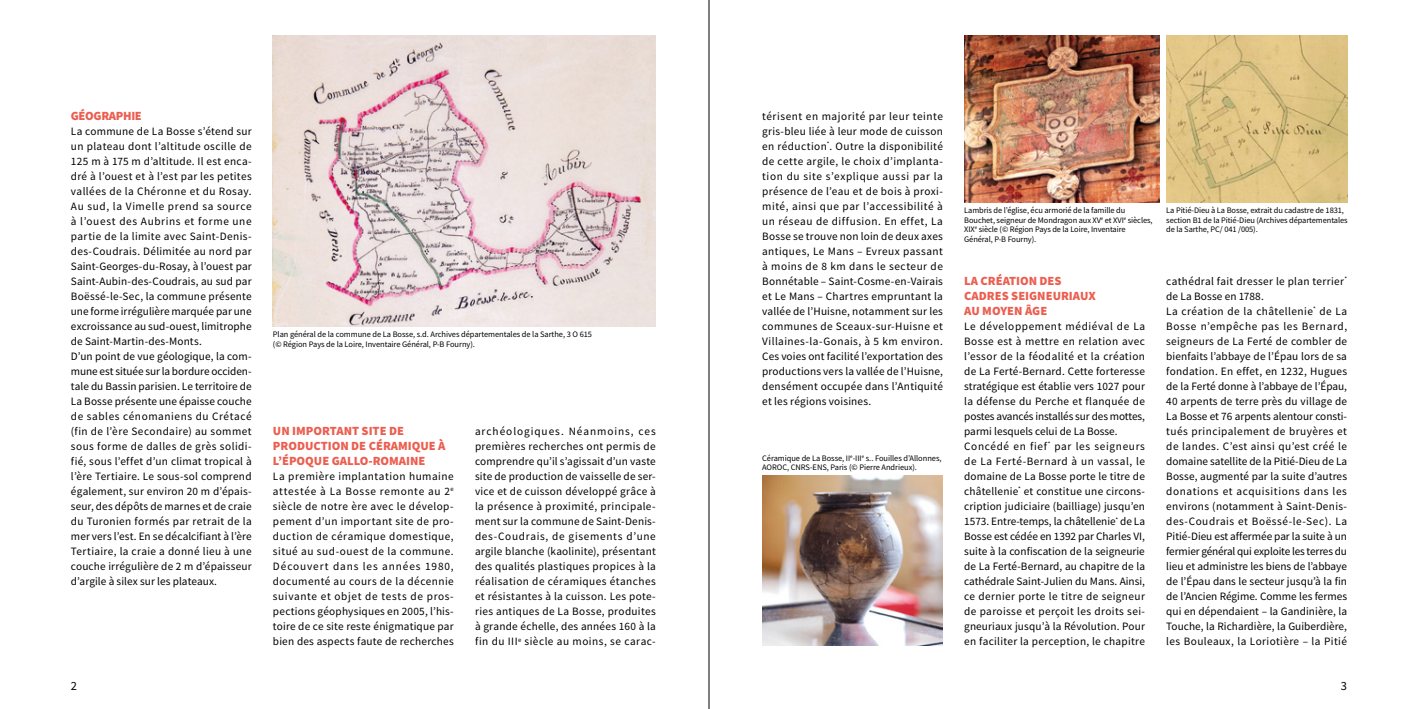
<style>
.page{position:relative;width:1418px;height:709px;background:#fff}
.page>*{position:absolute;margin:0;border:0;box-sizing:border-box;transform-origin:0 0}
.t1{font:900 12.5px/15px "Source Sans Pro";color:#eb5e50}
.t2{font:900 12.5px "Source Sans Pro";letter-spacing:-.025em;color:#eb5e50}
.t3{font:12.5px "Source Sans Pro";color:#000}
.t4{font:11.25px/15px "Source Sans Pro";letter-spacing:.02em;color:#000}
.t5{font:8.38px/9.6px "Source Sans Pro";letter-spacing:-.01em;color:#000}
</style>
<div class="page">
<img style="left:273px;top:35px;width:383px;height:291px">
<img style="left:1166px;top:35px;width:180px;height:167px">
<img style="left:964px;top:35px;width:195px;height:167px">
<img style="left:762px;top:475px;width:181px;height:170px">
<hr style="left:708px;top:0;width:1px;height:709px;background:#000">
<p class="t2" style="left:71px;top:107px;width:73px">GÉOGRAPHIE</p>
<p class="t4" style="left:71px;top:124px;width:182px">La commune de La Bosse s’étend sur un plateau dont l’altitude oscille de 125 m à 175 m d’altitude. Il est enca&shy;dré à l’ouest et à l’est par les petites vallées de la Chéronne et du Rosay.<br>Au sud, la Vimelle prend sa source à l’ouest des Aubrins et forme une partie de la limite avec Saint-Denis&shy;des-Coudrais. Délimitée au nord par Saint-Georges-du-Rosay, à l’ouest par Saint-Aubin-des-Coudrais, au sud par Boëssé-le-Sec, la commune présente une forme irrégulière marquée par une excroissance au sud-ouest, limitrophe de Saint-Martin-des-Monts.<br>D’un point de vue géologique, la com&shy;mune est située sur la bordure occiden&shy;tale du Bassin parisien. Le territoire de La Bosse présente une épaisse couche de sables cénomaniens du Crétacé (fin de l’ère Secondaire) au sommet sous forme de dalles de grès solidi&shy;fié, sous l’effet d’un climat tropical à l’ère Tertiaire. Le sous-sol comprend également, sur environ 20 m d’épais&shy;seur, des dépôts de marnes et de craie du Turonien formés par retrait de la mer vers l’est. En se décalcifiant à l’ère Tertiaire, la craie a donné lieu à une couche irrégulière de 2 m d’épaisseur d’argile à silex sur les plateaux.</p>
<p class="t5" style="left:273px;top:329px;width:320px">Plan général de la commune de La Bosse, s.d. Archives départementales de la Sarthe, 3 O 615 (© Région Pays de la Loire, Inventaire Général, P-B Fourny).</p>
<p class="t1" style="left:273px;top:423px;width:174px">UN IMPORTANT SITE DE<br>PRODUCTION DE CÉRAMIQUE À<br>L’ÉPOQUE GALLO-ROMAINE</p>
<p class="t4" style="left:273px;top:469px;width:182px;text-align:justify">La première implantation humaine attestée à La Bosse remonte au 2<sup>e </sup>siècle de notre ère avec le dévelop&shy;pement d’un important site de pro&shy;duction de céramique domestique, situé au sud-ouest de la commune.<br>Découvert dans les années 1980, documenté au cours de la décennie suivante et objet de tests de pros&shy;pections géophysiques en 2005, l’his&shy;toire de ce site reste énigmatique par bien des aspects faute de recherches</p>
<p class="t4" style="left:475px;top:424px;width:182px;text-align:justify">archéologiques. Néanmoins, ces premières recherches ont permis de comprendre qu’il s’agissait d’un vaste site de production de vaisselle de ser&shy;vice et de cuisson développé grâce à la présence à proximité, principale&shy;ment sur la commune de Saint-Denis&shy;des-Coudrais, de gisements d’une argile blanche (kaolinite), présentant des qualités plastiques propices à la réalisation de céramiques étanches et résistantes à la cuisson. Les pote&shy;ries antiques de La Bosse, produites à grande échelle, des années 160 à la fin du III<sup>e</sup> siècle au moins, se carac-</p>
<p class="t4" style="left:762px;top:109px;width:182px;text-align:justify">térisent en majorité par leur teinte gris-bleu liée à leur mode de cuisson en réduction<sup>*</sup>. Outre la disponibilité de cette argile, le choix d’implanta&shy;tion du site s’explique aussi par la présence de l’eau et de bois à proxi&shy;mité, ainsi que par l’accessibilité à un réseau de diffusion. En effet, La Bosse se trouve non loin de deux axes antiques, Le Mans – Evreux passant à moins de 8 km dans le secteur de Bonnétable – Saint-Cosme-en-Vairais et Le Mans – Chartres empruntant la vallée de l’Huisne, notamment sur les communes de Sceaux-sur-Huisne et Villaines-la-Gonais, à 5 km environ.<br>Ces voies ont facilité l’exportation des productions vers la vallée de l’Huisne, densément occupée dans l’Antiquité et les régions voisines.</p>
<p class="t5" style="left:762px;top:453px;width:181px">Céramique de La Bosse, II<sup>e</sup>-III<sup>e</sup> s.. Fouilles d’Allonnes,<br>AOROC, CNRS-ENS, Paris (© Pierre Andrieux).</p>
<p class="t5" style="left:964px;top:205px;width:190px">Lambris de l’église, écu armorié de la famille du Bouchet, seigneur de Mondragon aux XV<sup>e</sup> et XVI<sup>e</sup> siècles, XIX<sup>e</sup> siècle (© Région Pays de la Loire, Inventaire Général, P-B Fourny).</p>
<p class="t5" style="left:1166px;top:205px;width:183px">La Pitié-Dieu à La Bosse, extrait du cadastre de 1831, section B1 de la Pitié-Dieu (Archives départementales de la Sarthe, PC/ 041 /005).</p>
<p class="t1" style="left:964px;top:273px;width:133px">LA CRÉATION DES<br>CADRES SEIGNEURIAUX<br>AU MOYEN ÂGE</p>
<p class="t4" style="left:964px;top:319px;width:182px">Le développement médiéval de La Bosse est à mettre en relation avec l’essor de la féodalité et la création de La Ferté-Bernard. Cette forteresse stratégique est établie vers 1027 pour la défense du Perche et flanquée de postes avancés installés sur des mottes, parmi lesquels celui de La Bosse.<br>Concédé en fief<sup>*</sup> par les seigneurs de La Ferté-Bernard à un vassal, le domaine de La Bosse porte le titre de châtellenie<sup>*</sup> et constitue une circons&shy;cription judiciaire (bailliage) jusqu’en 1573. Entre-temps, la châtellenie<sup>*</sup> de La Bosse est cédée en 1392 par Charles VI, suite à la confiscation de la seigneurie de La Ferté-Bernard, au chapitre de la cathédrale Saint-Julien du Mans. Ainsi, ce dernier porte le titre de seigneur de paroisse et perçoit les droits sei&shy;gneuriaux jusqu’à la Révolution. Pour en faciliter la perception, le chapitre</p>
<p class="t4" style="left:1166px;top:274px;width:182px">cathédral fait dresser le plan terrier<sup>* </sup>de La Bosse en 1788.<br>La création de la châtellenie<sup>*</sup> de La Bosse n’empêche pas les Bernard, seigneurs de La Ferté de combler de bienfaits l’abbaye de l’Épau lors de sa fondation. En effet, en 1232, Hugues de la Ferté donne à l’abbaye de l’Épau, 40 arpents de terre près du village de La Bosse et 76 arpents alentour consti&shy;tués principalement de bruyères et de landes. C’est ainsi qu’est créé le domaine satellite de la Pitié-Dieu de La Bosse, augmenté par la suite d’autres donations et acquisitions dans les environs (notamment à Saint-Denis&shy;des-Coudrais et Boëssé-le-Sec). La Pitié-Dieu est affermée par la suite à un fermier général qui exploite les terres du lieu et administre les biens de l’abbaye de l’Épau dans le secteur jusqu’à la fin de l’Ancien Régime. Comme les fermes qui en dépendaient – la Gandinière, la Touche, la Richardière, la Guiberdière, les Bouleaux, la Loriotière – la Pitié</p>
<p class="t3" style="left:71px;top:678px;width:8px">2</p>
<p class="t3" style="left:1340px;top:678px;width:8px">3</p>
</div>
